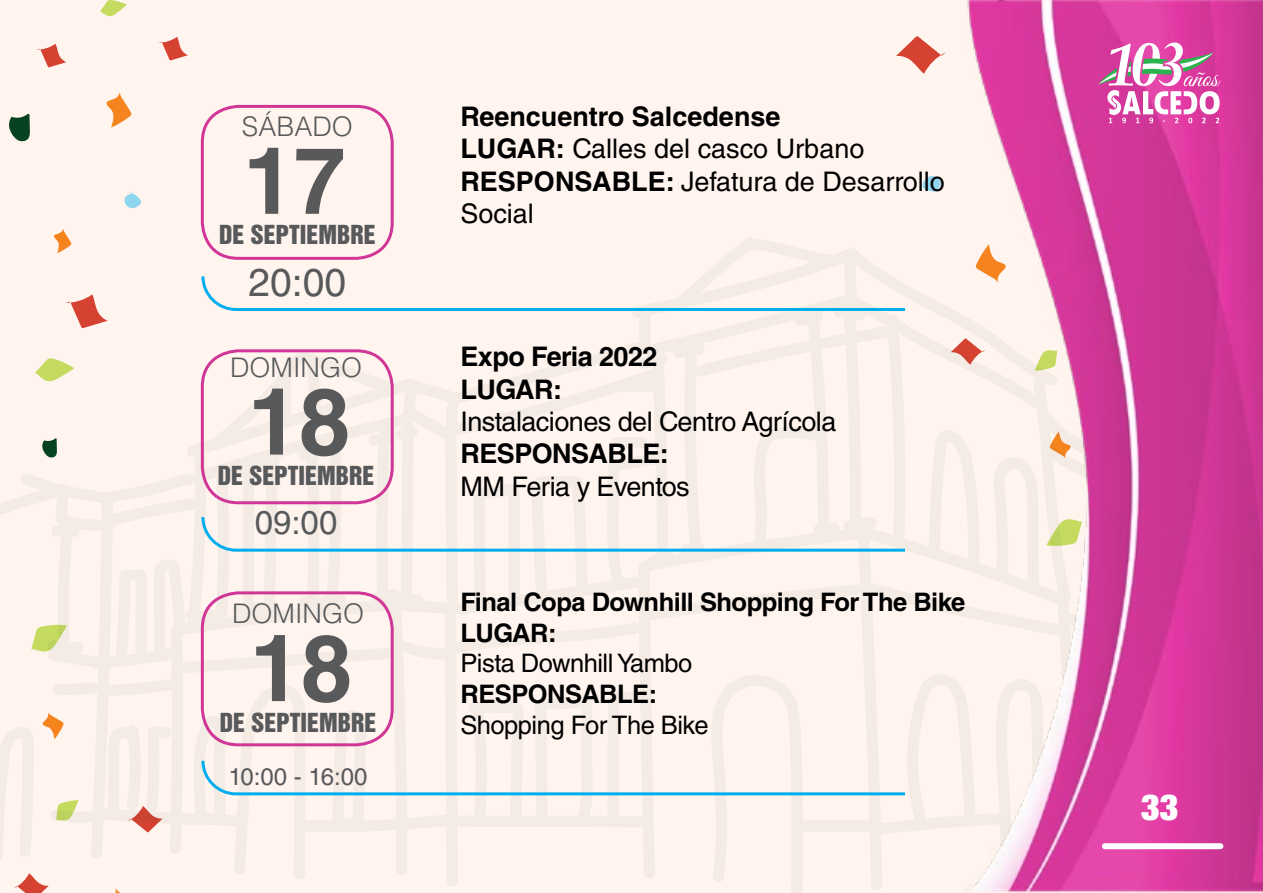
<style>
.page{position:relative;width:1263px;height:893px;background:#fff4ee}
.page>*{position:absolute;margin:0;border:0;box-sizing:border-box;transform-origin:0 0}
.t1{font:700 93px "Helvetica LT";color:#58595b}
.t2{font:39px "Helvetica LT Std";color:#58595b}
.t3{font:900 condensed 36px "Helvetica Neue LT Std";color:#fff}
.t4{font:33px "Helvetica LT Std";color:#58595b}
.t5{font:27px/32.4px "Helvetica LT Std";color:#000}
.t6{font:27px "Helvetica LT Std";letter-spacing:-.02em;color:#000}
.t7{font:700 27px/32.4px "Helvetica LT Std";letter-spacing:-.02em;color:#000}
.t8{font:300 27px "Helvetica LT Std";color:#58595b}
.t9{font:700 25.5px/30.6px "Helvetica LT Std";letter-spacing:-.02em;color:#000}
.t10{font:25.5px "Helvetica LT Std";letter-spacing:-.02em;color:#000}
.t11{font:24px "Helvetica Inserat LT Std";color:#58595b}
.t12{font:24px "Helvetica LT Std";letter-spacing:-.02em;color:#58595b}
.s1{font-weight:700}
</style>
<div class="page">
<svg style="left:37px;top:44px;width:29px;height:23px"></svg>
<svg style="left:158px;top:37px;width:30px;height:23px"></svg>
<svg style="left:54px;top:228px;width:13px;height:8px"></svg>
<svg style="left:106px;top:92px;width:26px;height:36px"></svg>
<svg style="left:100px;top:0;width:27px;height:17px"></svg>
<svg style="left:9px;top:114px;width:21px;height:28px"></svg>
<svg style="left:124px;top:192px;width:17px;height:16px"></svg>
<svg style="left:0;top:236px;width:752px;height:657px"></svg>
<svg style="left:0;top:725px;width:34px;height:138px"></svg>
<img style="left:752px;top:0;width:511px;height:893px">
<svg style="left:1098px;top:42px;width:122px;height:81px;background:#dc7eb8"></svg>
<div style="left:1105px;top:843px;width:115px;height:6px;background:#fff"></div>
<div style="left:201px;top:105px;width:193px;height:155px;border:3px solid #d13697;border-radius:36px"></div>
<div style="left:201px;top:349px;width:193px;height:155px;border:3px solid #d13697;border-radius:36px"></div>
<div style="left:201px;top:591px;width:193px;height:155px;border:3px solid #d13697;border-radius:36px"></div>
<svg style="left:201px;top:276px;width:704px;height:35px"></svg>
<svg style="left:201px;top:517px;width:704px;height:35px"></svg>
<svg style="left:201px;top:761px;width:704px;height:34px"></svg>
<p class="t8" style="left:242px;top:110px;width:113px">SÁBADO</p>
<h1 class="t1" style="left:243px;top:124px;width:104px">17</h1>
<p class="t11" style="left:219px;top:220px;width:158px">DE SEPTIEMBRE</p>
<h2 class="t2" style="left:249px;top:260px;width:99px">20:00</h2>
<p class="t8" style="left:230px;top:350px;width:134px">DOMINGO</p>
<h1 class="t1" style="left:248px;top:365px;width:104px">18</h1>
<p class="t11" style="left:218px;top:461px;width:158px">DE SEPTIEMBRE</p>
<p class="t4" style="left:255px;top:503px;width:84px">09:00</p>
<p class="t8" style="left:232px;top:597px;width:134px">DOMINGO</p>
<h1 class="t1" style="left:250px;top:612px;width:104px">18</h1>
<p class="t11" style="left:220px;top:708px;width:158px">DE SEPTIEMBRE</p>
<p class="t12" style="left:228px;top:762px;width:141px">10:00 - 16:00</p>
<p class="t5" style="left:460px;top:100px;width:486px"><span class="s1">Reencuentro Salcedense<br>LUGAR:</span> Calles del casco Urbano<br><span class="s1">RESPONSABLE:</span> Jefatura de Desarrollo<br>Social</p>
<p class="t7" style="left:460px;top:340px;width:199px">Expo Feria 2022<br>LUGAR:</p>
<p class="t6" style="left:460px;top:406px;width:377px">Instalaciones del Centro Agrícola</p>
<p class="t7" style="left:460px;top:437px;width:210px">RESPONSABLE:</p>
<p class="t6" style="left:460px;top:471px;width:231px">MM Feria y Eventos</p>
<p class="t9" style="left:460px;top:586px;width:506px">Final Copa Downhill Shopping For The Bike<br>LUGAR:</p>
<p class="t10" style="left:460px;top:648px;width:233px">Pista Downhill Yambo</p>
<p class="t9" style="left:460px;top:678px;width:198px">RESPONSABLE:</p>
<p class="t10" style="left:460px;top:710px;width:250px">Shopping For The Bike</p>
<h3 class="t3" style="left:1141px;top:790px;width:39px">3333</h3>
</div>
